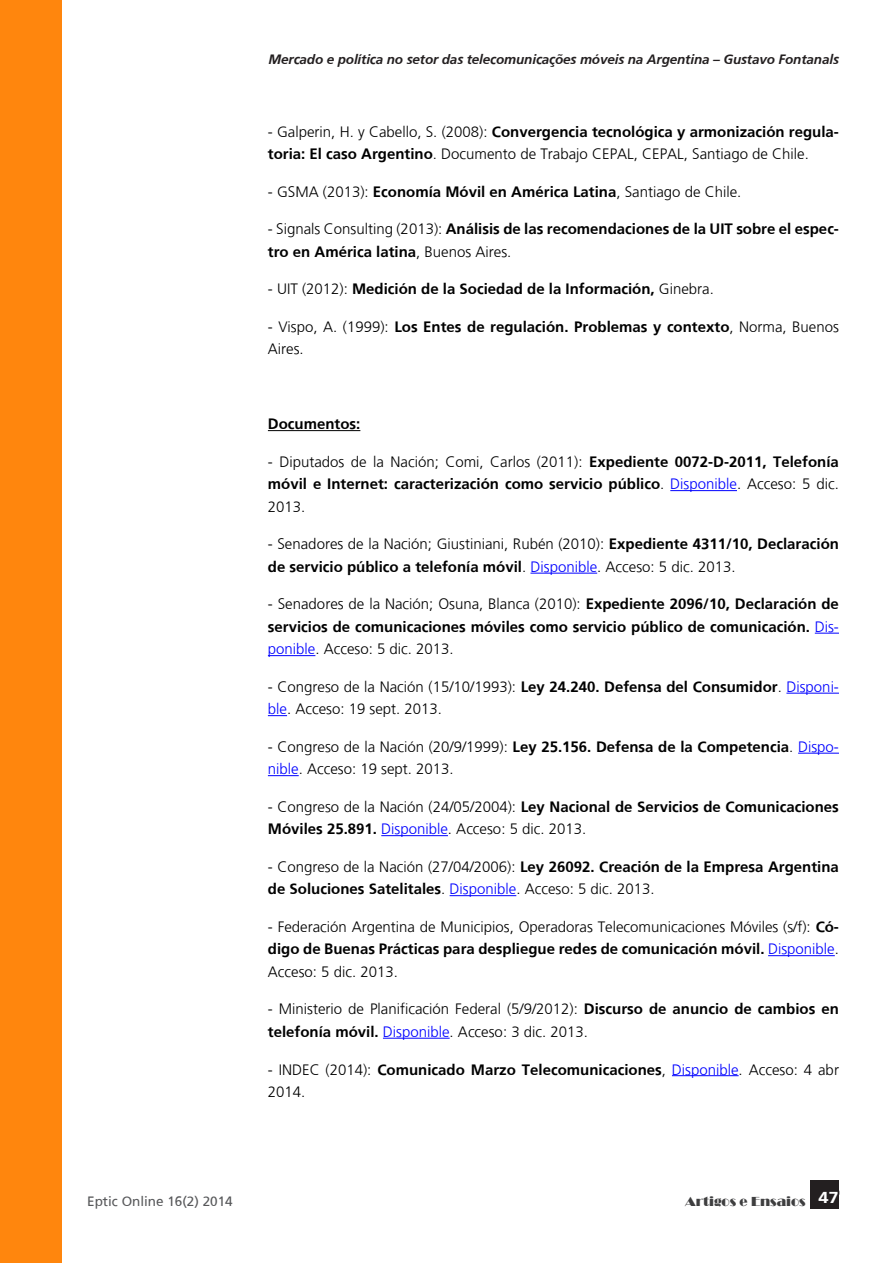
<style>
.page{position:relative;width:893px;height:1263px;background:#fff}
.page>*{position:absolute;margin:0;border:0;box-sizing:border-box;transform-origin:0 0}
.rev_artigo{font:700 15px/22.5px "Frutiger";color:#000}
.rev_artigo-2{font:300 15px/22.5px "Frutiger";color:#000}
.t1{font:italic 700 13.5px "Frutiger";letter-spacing:-.01em;color:#231f20}
.t2{font:13.5px "Frutiger";color:#57585a}
.t3{font:13.5px "Broadway";color:#3e3e3f}
.s1{font-weight:700}
.s2{font-weight:300}
.s3{font-weight:300;color:#00f}
.s4{color:#00f}
</style>
<div class="page">
<div style="left:811px;top:1180px;width:28px;height:29px;background:#231f20"></div>
<div style="left:0;top:0;width:62px;height:1263px;background:#ff860d"></div>
<hr style="left:268px;top:430px;width:92px;height:1px;background:#000">
<hr style="left:670px;top:490px;width:67px;height:1px;background:#00f">
<hr style="left:530px;top:573px;width:67px;height:1px;background:#00f">
<svg style="left:815px;top:633px;width:24px;height:1px"></svg>
<hr style="left:268px;top:655px;width:47px;height:1px;background:#00f">
<hr style="left:786px;top:693px;width:53px;height:1px;background:#00f">
<svg style="left:268px;top:715px;width:19px;height:1px"></svg>
<hr style="left:798px;top:753px;width:41px;height:1px;background:#00f">
<hr style="left:268px;top:775px;width:31px;height:1px;background:#00f">
<hr style="left:381px;top:835px;width:67px;height:1px;background:#00f">
<hr style="left:450px;top:895px;width:66px;height:1px;background:#00f">
<hr style="left:768px;top:955px;width:67px;height:1px;background:#00f">
<hr style="left:383px;top:1038px;width:67px;height:1px;background:#00f">
<hr style="left:672px;top:1075px;width:67px;height:1px;background:#00f">
<p class="t1" style="left:269px;top:52px;width:572px">Mercado e política no setor das telecomunicações móveis na Argentina – Gustavo Fontanals</p>
<p class="rev_artigo-2" style="left:268px;top:120px;width:573px">- Galperin, H. y Cabello, S. (2008): <span class="s1">Convergencia tecnológica y armonización regula&shy;toria: El caso Argentino</span>. Documento de Trabajo CEPAL, CEPAL, Santiago de Chile.</p>
<p class="rev_artigo-2" style="left:268px;top:180px;width:475px">- GSMA (2013): <span class="s1">Economía Móvil en América Latina</span>, Santiago de Chile.</p>
<p class="rev_artigo" style="left:268px;top:218px;width:573px"><span class="s2">- Signals Consulting (2013):</span> Análisis de las recomendaciones de la UIT sobre el espec&shy;tro en América latina<span class="s2">, Buenos Aires.</span></p>
<p class="rev_artigo" style="left:268px;top:278px;width:447px"><span class="s2">- UIT (2012):</span> Medición de la Sociedad de la Información, <span class="s2">Ginebra.</span></p>
<p class="rev_artigo" style="left:268px;top:315px;width:573px"><span class="s2">- Vispo, A. (1999):</span> Los Entes de regulación. Problemas y contexto<span class="s2">, Norma, Buenos<br>Aires.</span></p>
<p class="rev_artigo" style="left:268px;top:413px;width:94px">Documentos:</p>
<p class="rev_artigo" style="left:268px;top:450px;width:573px;text-align:justify"><span class="s2">- Diputados de la Nación; Comi, Carlos (2011):</span> Expediente 0072-D-2011, Telefonía móvil e Internet: caracterización como servicio público<span class="s2">.</span> <span class="s3">Disponible</span><span class="s2">. Acceso: 5 dic.<br>2013.</span></p>
<p class="rev_artigo-2" style="left:268px;top:533px;width:573px">- Senadores de la Nación; Giustiniani, Rubén (2010): <span class="s1">Expediente 4311/10, Declaración de servicio público a telefonía móvil</span>. <span class="s4">Disponible</span>. Acceso: 5 dic. 2013.</p>
<p class="rev_artigo" style="left:268px;top:593px;width:573px;text-align:justify"><span class="s2">- Senadores de la Nación; Osuna, Blanca (2010):</span> Expediente 2096/10, Declaración de servicios de comunicaciones móviles como servicio público de comunicación. <span class="s3">Dis&shy;ponible</span><span class="s2">. Acceso: 5 dic. 2013.</span></p>
<p class="rev_artigo-2" style="left:268px;top:675px;width:573px">- Congreso de la Nación (15/10/1993): <span class="s1">Ley 24.240. Defensa del Consumidor</span>. <span class="s4">Disponi&shy;ble</span>. Acceso: 19 sept. 2013.</p>
<p class="rev_artigo-2" style="left:268px;top:735px;width:573px">- Congreso de la Nación (20/9/1999): <span class="s1">Ley 25.156. Defensa de la Competencia</span>. <span class="s4">Dispo&shy;nible</span>. Acceso: 19 sept. 2013.</p>
<p class="rev_artigo" style="left:268px;top:795px;width:573px"><span class="s2">- Congreso de la Nación (24/05/2004):</span> Ley Nacional de Servicios de Comunicaciones<br>Móviles 25.891. <span class="s3">Disponible</span><span class="s2">. Acceso: 5 dic. 2013.</span></p>
<p class="rev_artigo" style="left:268px;top:855px;width:573px"><span class="s2">- Congreso de la Nación (27/04/2006):</span> Ley 26092. Creación de la Empresa Argentina de Soluciones Satelitales<span class="s2">.</span> <span class="s3">Disponible</span><span class="s2">. Acceso: 5 dic. 2013.</span></p>
<p class="rev_artigo-2" style="left:268px;top:915px;width:573px;text-align:justify">- Federación Argentina de Municipios, Operadoras Telecomunicaciones Móviles (s/f): <span class="s1">Có&shy;digo de Buenas Prácticas para despliegue redes de comunicación móvil.</span> <span class="s4">Disponible</span>.<br>Acceso: 5 dic. 2013.</p>
<p class="rev_artigo-2" style="left:268px;top:998px;width:573px">- Ministerio de Planificación Federal (5/9/2012): <span class="s1">Discurso de anuncio de cambios en telefonía móvil.</span> <span class="s4">Disponible</span>. Acceso: 3 dic. 2013.</p>
<p class="rev_artigo" style="left:268px;top:1058px;width:573px"><span class="s2">- INDEC (2014):</span> Comunicado Marzo Telecomunicaciones<span class="s2">,</span> <span class="s3">Disponible</span><span class="s2">. Acceso: 4 abr<br>2014.</span></p>
<p class="t2" style="left:87px;top:1193px;width:147px">Eptic Online 16(2) 2014</p>
<p class="t3" style="left:685px;top:1194px;width:155px">Artigos e Ensaios <sup>47</sup></p>
</div>
